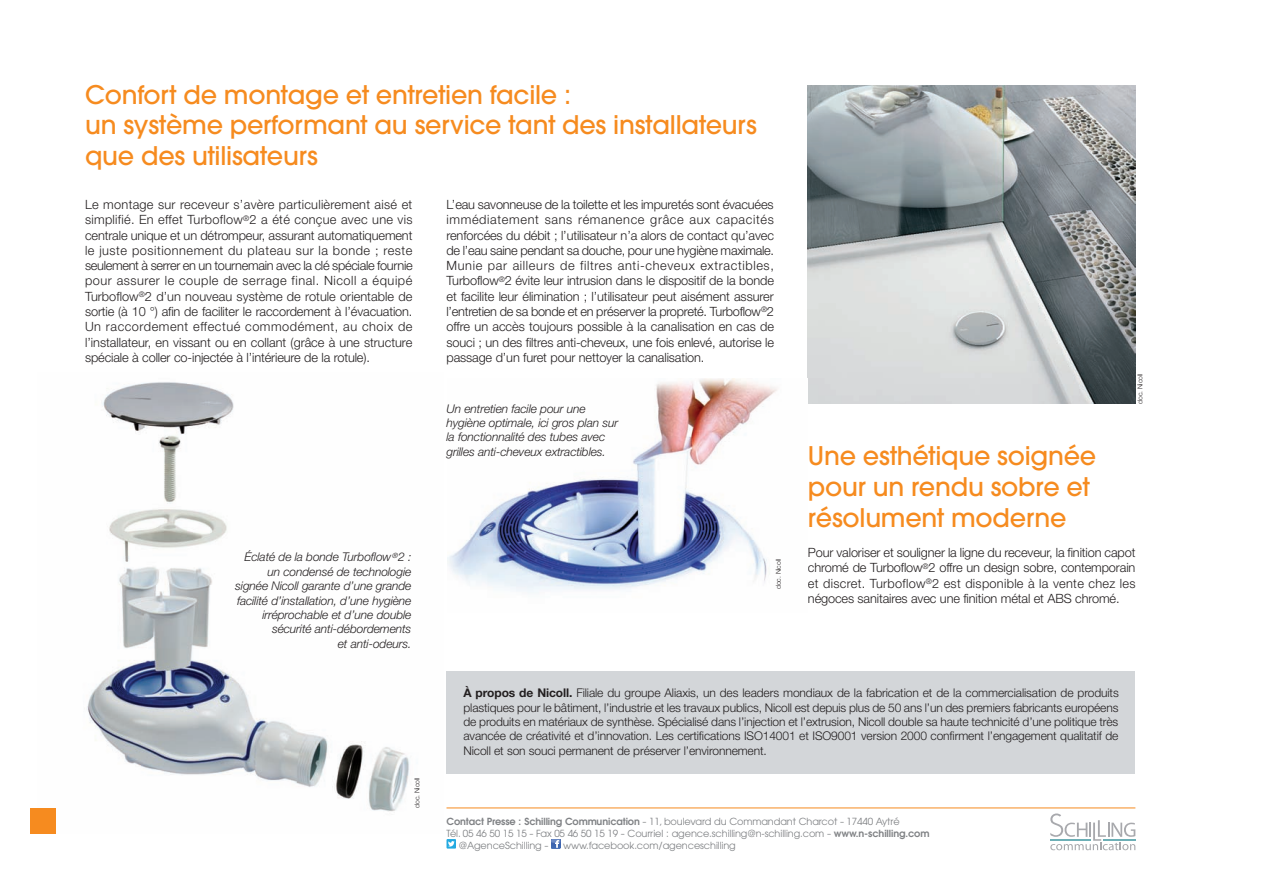
<style>
.page{position:relative;width:1263px;height:893px;background:#fff}
.page>*{position:absolute;margin:0;border:0;box-sizing:border-box;transform-origin:0 0}
.t1{font:500 25.5px/30.6px "Avant Garde";letter-spacing:-.01em;color:#f68b1f}
.t2{font:300 12.75px/15.3px "Helvetica Neue";letter-spacing:-.01em;color:#231f20;text-align:justify}
.t3{font:300 12px/14.4px "Helvetica Neue";letter-spacing:-.01em;color:#231f20;text-align:justify}
.t4{font:italic 300 12px/14.4px "Helvetica Neue";letter-spacing:-.01em;color:#231f20;text-align:right}
.t5{font:9.75px "Avant Garde";letter-spacing:-.01em;color:#808285}
.t6{font:9.75px "Avant Garde";letter-spacing:-.01em;color:#808285;scale:1.25 1}
.t7{font:300 6.75px "Helvetica Neue";letter-spacing:-.01em;color:#231f20}
.s1{font-weight:700}
.s2{font-weight:600}
</style>
<div class="page">
<img style="left:55px;top:382px;width:355px;height:451px">
<svg style="left:1050px;top:813px;width:85px;height:37px"></svg>
<div style="left:446px;top:839px;width:10px;height:10px;background:#24aae1"></div>
<svg style="left:448px;top:841px;width:7px;height:5px"></svg>
<svg style="left:551px;top:839px;width:10px;height:10px"></svg>
<hr style="left:446px;top:808px;width:689px;height:1px;background:#f68b1f">
<div style="left:30px;top:808px;width:25px;height:25px;background:#f68b1f"></div>
<div style="left:446px;top:672px;width:689px;height:102px;background:#d3d6d9"></div>
<img style="left:808px;top:85px;width:327px;height:319px">
<img style="left:447px;top:378px;width:330px;height:215px">
<h1 class="t1" style="left:85px;top:82px;width:673px">Confort de montage et entretien facile :<br>un système performant au service tant des installateurs que des utilisateurs</h1>
<p class="t2" style="left:85px;top:198px;width:329px">Le montage sur receveur s’avère particulièrement aisé et simplifié. En effet Turboflow<sup>®</sup>2 a été conçue avec une vis centrale unique et un détrompeur, assurant automatiquement le juste positionnement du plateau sur la bonde ; reste seulement à serrer en un tournemain avec la clé spéciale fournie pour assurer le couple de serrage final. Nicoll a équipé Turboflow<sup>®</sup>2 d’un nouveau système de rotule orientable de sortie (à 10 °) afin de faciliter le raccordement à l’évacuation.<br>Un raccordement effectué commodément, au choix de l’installateur, en vissant ou en collant (grâce à une structure spéciale à coller co-injectée à l’intérieure de la rotule).</p>
<p class="t4" style="left:235px;top:551px;width:178px">Éclaté de la bonde Turboflow<sup>®</sup>2 : un condensé de technologie signée Nicoll garante d’une grande facilité d’installation, d’une hygiène irréprochable et d’une double sécurité anti-débordements<br>et anti-odeurs.</p>
<p class="t7" style="left:415px;top:808px;width:32px;rotate:-90deg">doc. Nicoll</p>
<p class="t2" style="left:446px;top:198px;width:329px">L’eau savonneuse de la toilette et les impuretés sont évacuées immédiatement sans rémanence grâce aux capacités renforcées du débit ; l’utilisateur n’a alors de contact qu’avec de l’eau saine pendant sa douche, pour une hygiène maximale.<br>Munie par ailleurs de filtres anti-cheveux extractibles, Turboflow<sup>®</sup>2 évite leur intrusion dans le dispositif de la bonde et facilite leur élimination ; l’utilisateur peut aisément assurer l’entretien de sa bonde et en préserver la propreté. Turboflow<sup>®</sup>2 offre un accès toujours possible à la canalisation en cas de souci ; un des filtres anti-cheveux, une fois enlevé, autorise le passage d’un furet pour nettoyer la canalisation.</p>
<p class="t4" style="left:446px;top:402px;width:173px;text-align:left">Un entretien facile pour une hygiène optimale, ici gros plan sur la fonctionnalité des tubes avec grilles anti-cheveux extractibles.</p>
<p class="t7" style="left:776px;top:589px;width:32px;rotate:-90deg">doc. Nicoll</p>
<p class="t7" style="left:1137px;top:404px;width:32px;rotate:-90deg">doc. Nicoll</p>
<h1 class="t1" style="left:808px;top:443px;width:290px">Une esthétique soignée pour un rendu sobre et résolument moderne</h1>
<p class="t2" style="left:808px;top:546px;width:329px">Pour valoriser et souligner la ligne du receveur, la finition capot chromé de Turboflow<sup>®</sup>2 offre un design sobre, contemporain et discret. Turboflow<sup>®</sup>2 est disponible à la vente chez les négoces sanitaires avec une finition métal et ABS chromé.</p>
<p class="t3" style="left:463px;top:687px;width:657px"><span class="s1">À propos de Nicoll.</span> Filiale du groupe Aliaxis, un des leaders mondiaux de la fabrication et de la commercialisation de produits plastiques pour le bâtiment, l’industrie et les travaux publics, Nicoll est depuis plus de 50 ans l’un des premiers fabricants européens de produits en matériaux de synthèse. Spécialisé dans l’injection et l’extrusion, Nicoll double sa haute technicité d’une politique très avancée de créativité et d’innovation. Les certifications ISO14001 et ISO9001 version 2000 confirment l’engagement qualitatif de Nicoll et son souci permanent de préserver l’environnement.</p>
<p class="t6" style="left:446px;top:818px;width:364px"><span class="s2">Contact Presse : Schilling Communication</span> - 11, boulevard du Commandant Charcot - 17440 Aytré</p>
<p class="t5" style="left:446px;top:830px;width:484px">Tél. 05 46 50 15 15 - Fax 05 46 50 15 19 - Courriel : agence.schilling@n-schilling.com - <span class="s2">www.n-schilling.com</span></p>
<p class="t5" style="left:459px;top:841px;width:91px">@AgenceSchilling -</p>
<p class="t5" style="left:563px;top:841px;width:174px">www.facebook.com/agenceschilling</p>
</div>
